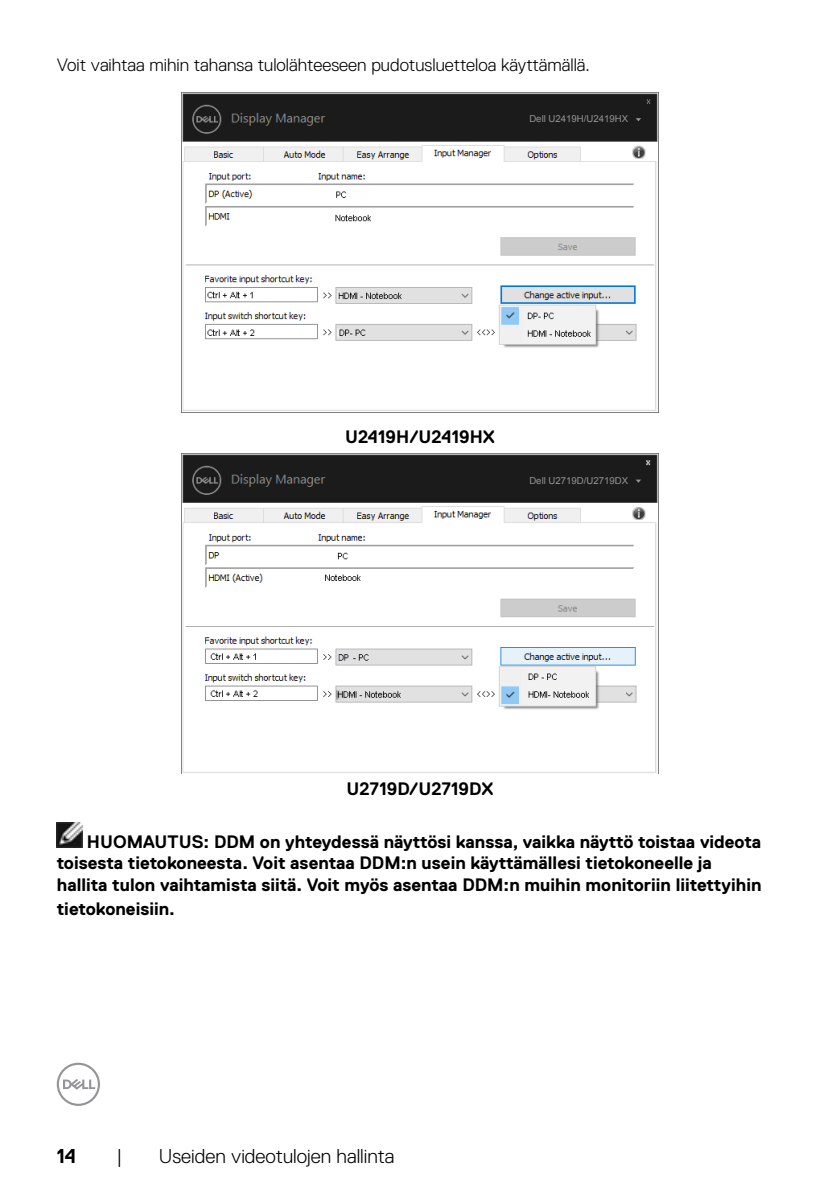
<style>
.page{position:relative;width:840px;height:1191px;background:#fff}
.page>*{position:absolute;margin:0;border:0;box-sizing:border-box;transform-origin:0 0}
.t1{font:300 20px "Dell Replica";color:#000}
.t2{font:700 20px "Dell Replica";color:#000}
.t3{font:700 18px/21.6px "Dell Replica";color:#000}
.t4{font:300 18px "Dell Replica";color:#000}
.t5{font:9.6px "Arial";color:#939393}
</style>
<div class="page">
<svg style="left:57px;top:1062px;width:43px;height:44px"></svg>
<img style="left:182px;top:93px;width:475px;height:318px">
<div style="left:526px;top:113px;width:116px;height:11px;background:#1b1b1b"></div>
<img style="left:182px;top:454px;width:475px;height:319px">
<div style="left:526px;top:474px;width:116px;height:11px;background:#1b1b1b"></div>
<svg style="left:636px;top:479px;width:4px;height:4px"></svg>
<img style="left:57px;top:822px;width:25px;height:25px">
<p class="t4" style="left:57px;top:55px;width:534px">Voit vaihtaa mihin tahansa tulolähteeseen pudotusluetteloa käyttämällä.</p>
<p class="t5" style="left:529px;top:113px;width:100px">Dell U2419H/U2419HX</p>
<p class="t3" style="left:345px;top:426px;width:151px">U2419H/U2419HX</p>
<p class="t5" style="left:529px;top:474px;width:100px">Dell U2719D/U2719DX</p>
<p class="t3" style="left:346px;top:777px;width:148px">U2719D/U2719DX</p>
<p class="t3" style="left:57px;top:831px;width:705px;text-indent:30px">HUOMAUTUS: DDM on yhteydessä näyttösi kanssa, vaikka näyttö toistaa videota toisesta tietokoneesta. Voit asentaa DDM:n usein käyttämällesi tietokoneelle ja hallita tulon vaihtamista siitä. Voit myös asentaa DDM:n muihin monitoriin liitettyihin</p>
<p class="t3" style="left:57px;top:898px;width:120px">tietokoneisiin.</p>
<p class="t2" style="left:57px;top:1144px;width:21px">14</p>
<p class="t1" style="left:116px;top:1144px;width:7px">|</p>
<p class="t1" style="left:159px;top:1144px;width:237px">Useiden videotulojen hallinta</p>
</div>
